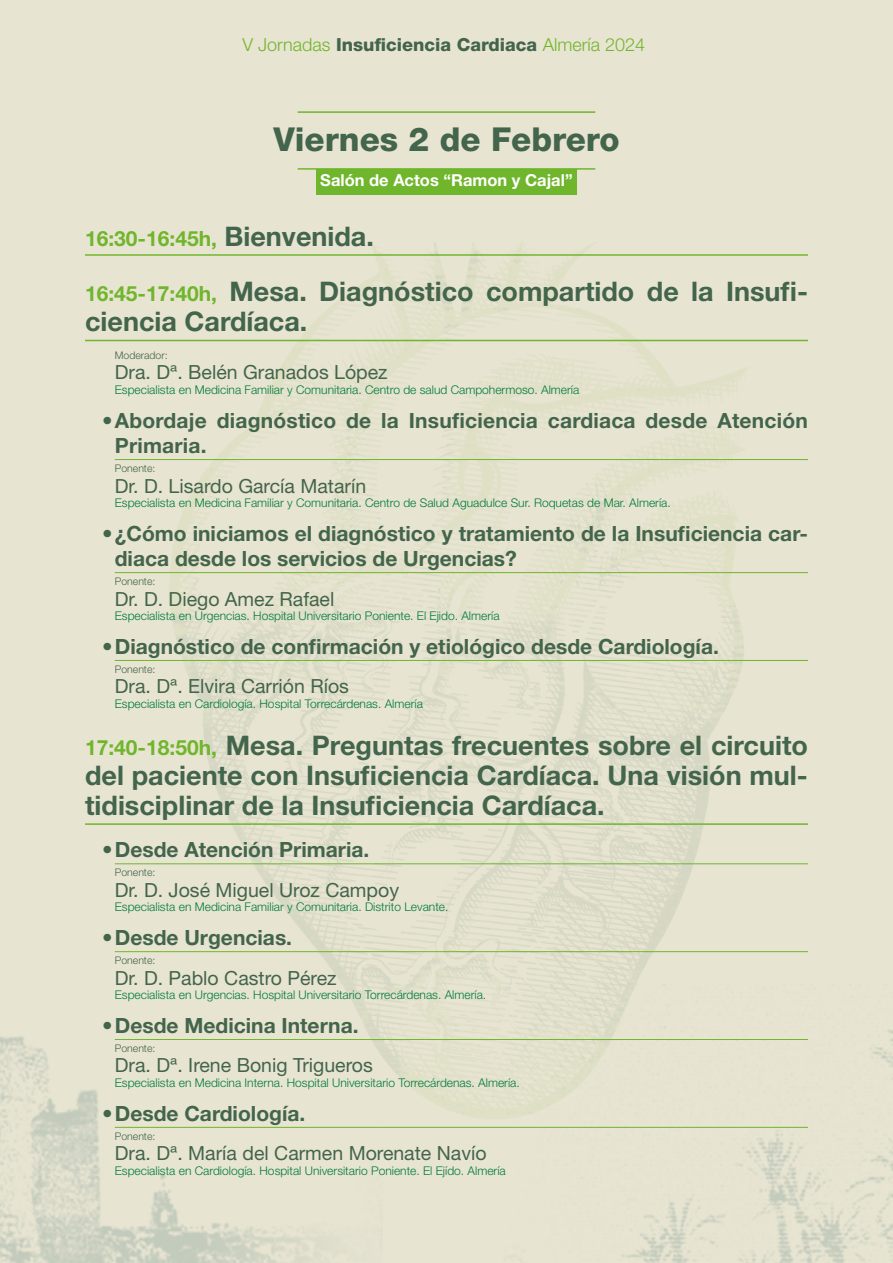
<style>
.page{position:relative;width:893px;height:1263px;background:#fff}
.page>*{position:absolute;margin:0;border:0;box-sizing:border-box;transform-origin:0 0}
.t1{font:800 33px "Helvetica Neue LT Std";color:#43654c}
.t2{font:700 27px/30px "Helvetica Neue LT Std";color:#43654c}
.t3{font:700 21px/25.2px "Helvetica Neue LT Std";color:#43654c}
.t4{font:700 21px "Helvetica Neue LT Std";color:#70b62c}
.t5{font:19.5px "Helvetica Neue LT Std";color:#43654c}
.t6{font:800 18px "Helvetica Neue LT Std";color:#43654c}
.t7{font:700 16.5px "Helvetica Neue LT Std";color:#fff}
.t8{font:300 12px "Helvetica Neue LT Std";color:#007b3d}
.t9{font:300 10.5px "Helvetica Neue LT Std";color:#43654c}
.s1{font-weight:300;color:#70b62c}
.s2{font-size:27px;color:#43654c}
.s3{font-size:21px;color:#70b62c}
</style>
<div class="page">
<hr style="left:298px;top:111px;width:297px;height:2px;background:#70b62c">
<hr style="left:298px;top:168px;width:297px;height:2px;background:#70b62c">
<div style="left:316px;top:170px;width:261px;height:25px;background:#70b62c"></div>
<hr style="left:85px;top:254px;width:723px;height:2px;background:#70b62c">
<hr style="left:85px;top:340px;width:723px;height:1px;background:#70b62c">
<hr style="left:115px;top:459px;width:693px;height:1px;background:#70b62c">
<hr style="left:115px;top:572px;width:693px;height:1px;background:#70b62c">
<hr style="left:115px;top:660px;width:693px;height:1px;background:#70b62c">
<hr style="left:85px;top:823px;width:723px;height:2px;background:#70b62c">
<hr style="left:115px;top:863px;width:693px;height:1px;background:#70b62c">
<hr style="left:115px;top:951px;width:693px;height:1px;background:#70b62c">
<hr style="left:115px;top:1039px;width:693px;height:1px;background:#70b62c">
<hr style="left:115px;top:1127px;width:693px;height:1px;background:#70b62c">
<h3 class="t6" style="left:242px;top:34px;width:404px"><span class="s1">V Jornadas</span> Insuficiencia Cardiaca <span class="s1">Almería 2024</span></h3>
<h1 class="t1" style="left:273px;top:120px;width:347px">Viernes 2 de Febrero</h1>
<h3 class="t7" style="left:320px;top:170px;width:254px">Salón de Actos “Ramon y Cajal”</h3>
<h3 class="t4" style="left:85px;top:225px;width:290px">16:30-16:45h, <span class="s2">Bienvenida.</span></h3>
<h2 class="t2" style="left:85px;top:276px;width:724px"><span class="s3">16:45-17:40h,</span> Mesa. Diagnóstico compartido de la Insufi&shy;ciencia Cardíaca.</h2>
<p class="t9" style="left:115px;top:349px;width:54px">Moderador:</p>
<h3 class="t5" style="left:115px;top:361px;width:274px">Dra. Dª. Belén Granados López</h3>
<p class="t8" style="left:115px;top:382px;width:466px">Especialista en Medicina Familiar y Comunitaria. Centro de salud Campohermoso. Almería</p>
<h3 class="t3" style="left:115px;top:407px;width:695px;text-indent:-13px">•Abordaje diagnóstico de la Insuficiencia cardiaca desde Atención<br>Primaria.</h3>
<p class="t9" style="left:115px;top:462px;width:42px">Ponente:</p>
<h3 class="t5" style="left:115px;top:474px;width:253px">Dr. D. Lisardo García Matarín</h3>
<p class="t8" style="left:115px;top:495px;width:557px">Especialista en Medicina Familiar y Comunitaria. Centro de Salud Aguadulce Sur. Roquetas de Mar. Almería.</p>
<h3 class="t3" style="left:115px;top:520px;width:695px;text-indent:-13px">•¿Cómo iniciamos el diagnóstico y tratamiento de la Insuficiencia car&shy;diaca desde los servicios de Urgencias?</h3>
<p class="t9" style="left:115px;top:575px;width:42px">Ponente:</p>
<h3 class="t5" style="left:115px;top:587px;width:221px">Dr. D. Diego Amez Rafael</h3>
<p class="t8" style="left:115px;top:608px;width:386px">Especialista en Urgencias. Hospital Universitario Poniente. El Ejido. Almería</p>
<h3 class="t3" style="left:102px;top:633px;width:618px">•Diagnóstico de confirmación y etiológico desde Cardiología.</h3>
<p class="t9" style="left:115px;top:662px;width:42px">Ponente:</p>
<h3 class="t5" style="left:115px;top:675px;width:236px">Dra. Dª. Elvira Carrión Ríos</h3>
<p class="t8" style="left:115px;top:696px;width:310px">Especialista en Cardiología. Hospital Torrecárdenas. Almería</p>
<h2 class="t2" style="left:85px;top:730px;width:724px;text-align:justify"><span class="s3">17:40-18:50h,</span> Mesa. Preguntas frecuentes sobre el circuito del paciente con Insuficiencia Cardíaca. Una visión mul&shy;tidisciplinar de la Insuficiencia Cardíaca.</h2>
<h3 class="t3" style="left:102px;top:836px;width:269px">•Desde Atención Primaria.</h3>
<p class="t9" style="left:115px;top:866px;width:42px">Ponente:</p>
<h3 class="t5" style="left:115px;top:878px;width:286px">Dr. D. José Miguel Uroz Campoy</h3>
<p class="t8" style="left:115px;top:899px;width:335px">Especialista en Medicina Familiar y Comunitaria. Distrito Levante.</p>
<h3 class="t3" style="left:102px;top:924px;width:192px">•Desde Urgencias.</h3>
<p class="t9" style="left:115px;top:954px;width:42px">Ponente:</p>
<h3 class="t5" style="left:115px;top:966px;width:223px">Dr. D. Pablo Castro Pérez</h3>
<p class="t8" style="left:115px;top:987px;width:373px">Especialista en Urgencias. Hospital Universitario Torrecárdenas. Almería.</p>
<h3 class="t3" style="left:102px;top:1012px;width:258px">•Desde Medicina Interna.</h3>
<p class="t9" style="left:115px;top:1041px;width:42px">Ponente:</p>
<h3 class="t5" style="left:115px;top:1054px;width:260px">Dra. Dª. Irene Bonig Trigueros</h3>
<p class="t8" style="left:115px;top:1075px;width:406px">Especialista en Medicina Interna. Hospital Universitario Torrecárdenas. Almería.</p>
<h3 class="t3" style="left:102px;top:1100px;width:205px">•Desde Cardiología.</h3>
<p class="t9" style="left:115px;top:1129px;width:42px">Ponente:</p>
<h3 class="t5" style="left:115px;top:1142px;width:373px">Dra. Dª. María del Carmen Morenate Navío</h3>
<p class="t8" style="left:115px;top:1163px;width:392px">Especialista en Cardiología. Hospital Universitario Poniente. El Ejído. Almería</p>
</div>
